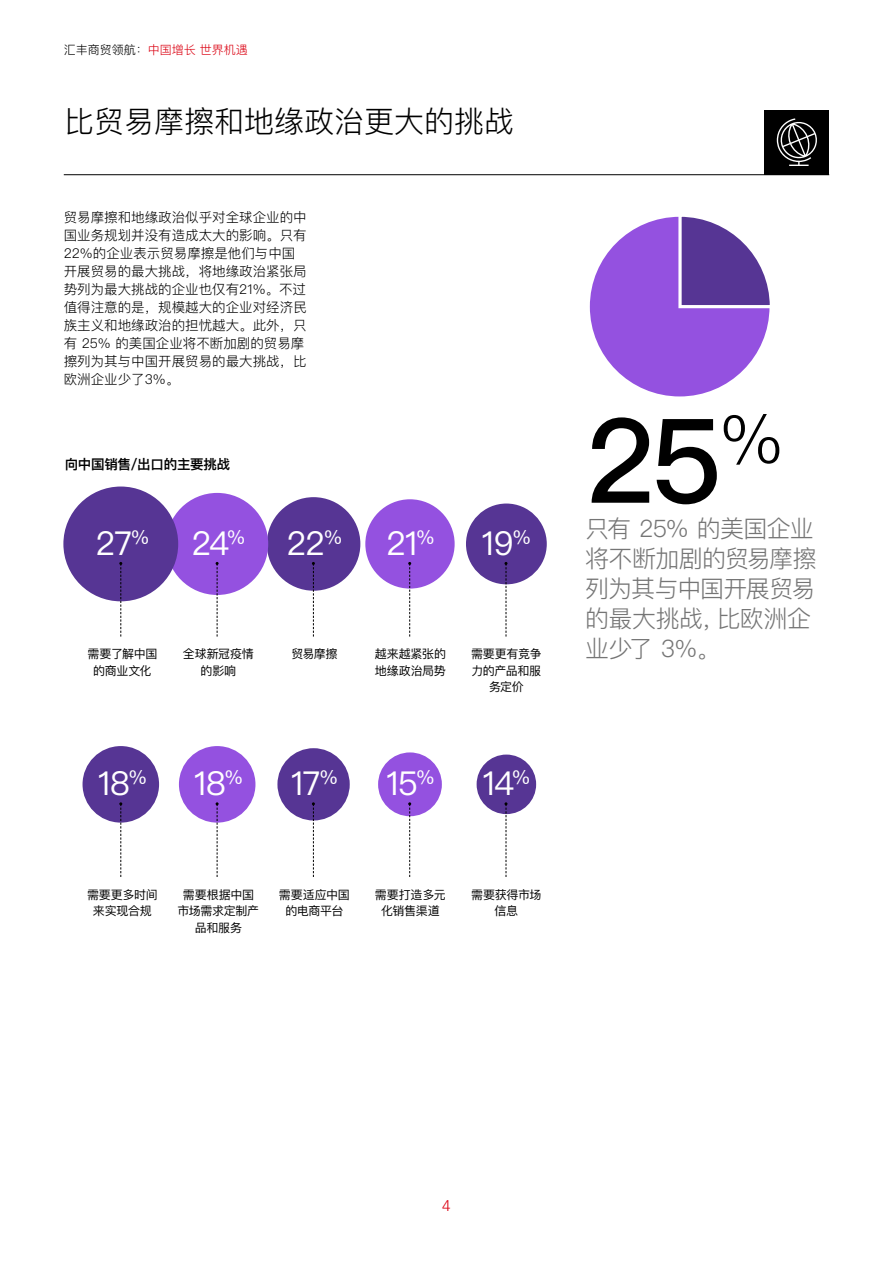
<style>
.page{position:relative;width:893px;height:1263px;background:#fff}
.page>*{position:absolute;margin:0;border:0;box-sizing:border-box;transform-origin:0 0}
.BIG_NUMBER_4{font:500 117.15px "Ping Fang SC";color:#000}
.BIG_NUMBER_1{font:33px "Ping Fang SC";letter-spacing:-.035em;color:#fff}
.Standfirst{font:300 30px "Ping Fang SC";color:#000}
.INTRO{font:300 24px/30px "Ping Fang SC";letter-spacing:-.035em;color:#757575}
.t1{font:300 15px "Univers Nextfor HSBC";color:#db0011}
.Standfirst-2{font:300 13.5px/18px "Ping Fang SC";color:#000}
.Divider_H{font:600 13.5px "Ping Fang SC";letter-spacing:-.02em;color:#000}
.STAT_COPY{font:12px/16.5px "Ping Fang SC";letter-spacing:-.025em;color:#000;text-align:center}
.t2{font:300 12px "Ping Fang SC";color:#db0011}
.STAT_COPY-2{font:12px/16.5px "Ping Fang SC";letter-spacing:-.005em;color:#000}
.s1{color:#000}
</style>
<div class="page">
<div style="left:765px;top:110px;width:64px;height:64px;background:#000"></div>
<svg style="left:777px;top:118px;width:40px;height:48px"></svg>
<hr style="left:64px;top:174px;width:765px;height:1px;background:#000">
<div style="left:83px;top:746px;width:76px;height:77px;background:#563594;border-radius:50%"></div>
<svg style="left:119px;top:802px;width:3px;height:75px"></svg>
<div style="left:179px;top:746px;width:76px;height:77px;background:#9451e0;border-radius:50%"></div>
<svg style="left:216px;top:802px;width:3px;height:75px"></svg>
<div style="left:267px;top:497px;width:93px;height:94px;background:#563594;border-radius:50%"></div>
<div style="left:277px;top:748px;width:73px;height:72px;background:#563594;border-radius:50%"></div>
<svg style="left:312px;top:562px;width:3px;height:74px"></svg>
<svg style="left:312px;top:802px;width:3px;height:75px"></svg>
<div style="left:365px;top:499px;width:90px;height:90px;background:#9451e0;border-radius:50%"></div>
<div style="left:378px;top:752px;width:64px;height:64px;background:#9451e0;border-radius:50%"></div>
<svg style="left:408px;top:562px;width:3px;height:74px"></svg>
<svg style="left:408px;top:802px;width:3px;height:75px"></svg>
<div style="left:466px;top:503px;width:81px;height:81px;background:#563594;border-radius:50%"></div>
<div style="left:477px;top:754px;width:59px;height:60px;background:#563594;border-radius:50%"></div>
<svg style="left:504px;top:562px;width:3px;height:74px"></svg>
<svg style="left:504px;top:802px;width:3px;height:75px"></svg>
<div style="left:588px;top:215px;width:183px;height:183px;background:#9451e0;border-radius:50%"></div>
<svg style="left:677px;top:215px;width:94px;height:95px"></svg>
<div style="left:166px;top:493px;width:102px;height:102px;background:#9451e0;border-radius:50%"></div>
<svg style="left:216px;top:562px;width:3px;height:74px"></svg>
<div style="left:63px;top:486px;width:115px;height:115px;background:#563594;border-radius:50%"></div>
<svg style="left:119px;top:562px;width:3px;height:74px"></svg>
<p class="t2" style="left:64px;top:42px;width:185px"><span class="s1">汇丰商贸领航：</span>中国增长 世界机遇</p>
<p class="Standfirst" style="left:64px;top:103px;width:451px">比贸易摩擦和地缘政治更大的挑战</p>
<p class="Standfirst-2" style="left:64px;top:208px;width:244px">贸易摩擦和地缘政治似乎对全球企业的中国业务规划并没有造成太大的影响。只有<br>22%的企业表示贸易摩擦是他们与中国开展贸易的最大挑战，将地缘政治紧张局势列为最大挑战的企业也仅有21%。不过值得注意的是，规模越大的企业对经济民族主义和地缘政治的担忧越大。此外，只有 25% 的美国企业将不断加剧的贸易摩擦列为其与中国开展贸易的最大挑战，比欧洲企业少了3%。</p>
<p class="Divider_H" style="left:65px;top:455px;width:167px">向中国销售/出口的主要挑战</p>
<p class="BIG_NUMBER_1" style="left:95px;top:523px;width:56px">27<sup>%</sup></p>
<p class="BIG_NUMBER_1" style="left:191px;top:523px;width:56px">24<sup>%</sup></p>
<p class="BIG_NUMBER_1" style="left:286px;top:523px;width:57px">22<sup>%</sup></p>
<p class="BIG_NUMBER_1" style="left:386px;top:523px;width:50px">21<sup>%</sup></p>
<p class="BIG_NUMBER_1" style="left:482px;top:523px;width:51px">19<sup>%</sup></p>
<p class="STAT_COPY" style="left:88px;top:646px;width:71px">需要了解中国的商业文化</p>
<p class="STAT_COPY" style="left:183px;top:646px;width:72px">全球新冠疫情的影响</p>
<p class="BIG_NUMBER_1" style="left:98px;top:763px;width:51px">18<sup>%</sup></p>
<p class="BIG_NUMBER_1" style="left:194px;top:763px;width:51px">18<sup>%</sup></p>
<p class="STAT_COPY" style="left:291px;top:646px;width:48px">贸易摩擦</p>
<p class="BIG_NUMBER_1" style="left:291px;top:763px;width:49px">17<sup>%</sup></p>
<p class="STAT_COPY-2" style="left:375px;top:646px;width:73px">越来越紧张的地缘政治局势</p>
<p class="STAT_COPY" style="left:471px;top:646px;width:72px">需要更有竞争力的产品和服务定价</p>
<p class="BIG_NUMBER_1" style="left:386px;top:763px;width:50px">15<sup>%</sup></p>
<p class="BIG_NUMBER_1" style="left:482px;top:763px;width:49px">14<sup>%</sup></p>
<p class="STAT_COPY" style="left:87px;top:886px;width:72px">需要更多时间来实现合规</p>
<p class="STAT_COPY" style="left:178px;top:886px;width:83px">需要根据中国市场需求定制产品和服务</p>
<p class="STAT_COPY" style="left:279px;top:886px;width:73px">需要适应中国的电商平台</p>
<p class="STAT_COPY" style="left:375px;top:886px;width:72px">需要打造多元化销售渠道</p>
<p class="STAT_COPY" style="left:471px;top:886px;width:72px">需要获得市场信息</p>
<p class="BIG_NUMBER_4" style="left:585px;top:389px;width:200px">25<sup>%</sup></p>
<p class="INTRO" style="left:585px;top:513px;width:233px">只有 25% 的美国企业将不断加剧的贸易摩擦列为其与中国开展贸易的最大挑战，比欧洲企业少了 3%。</p>
<p class="t1" style="left:442px;top:1195px;width:10px">4</p>
</div>
